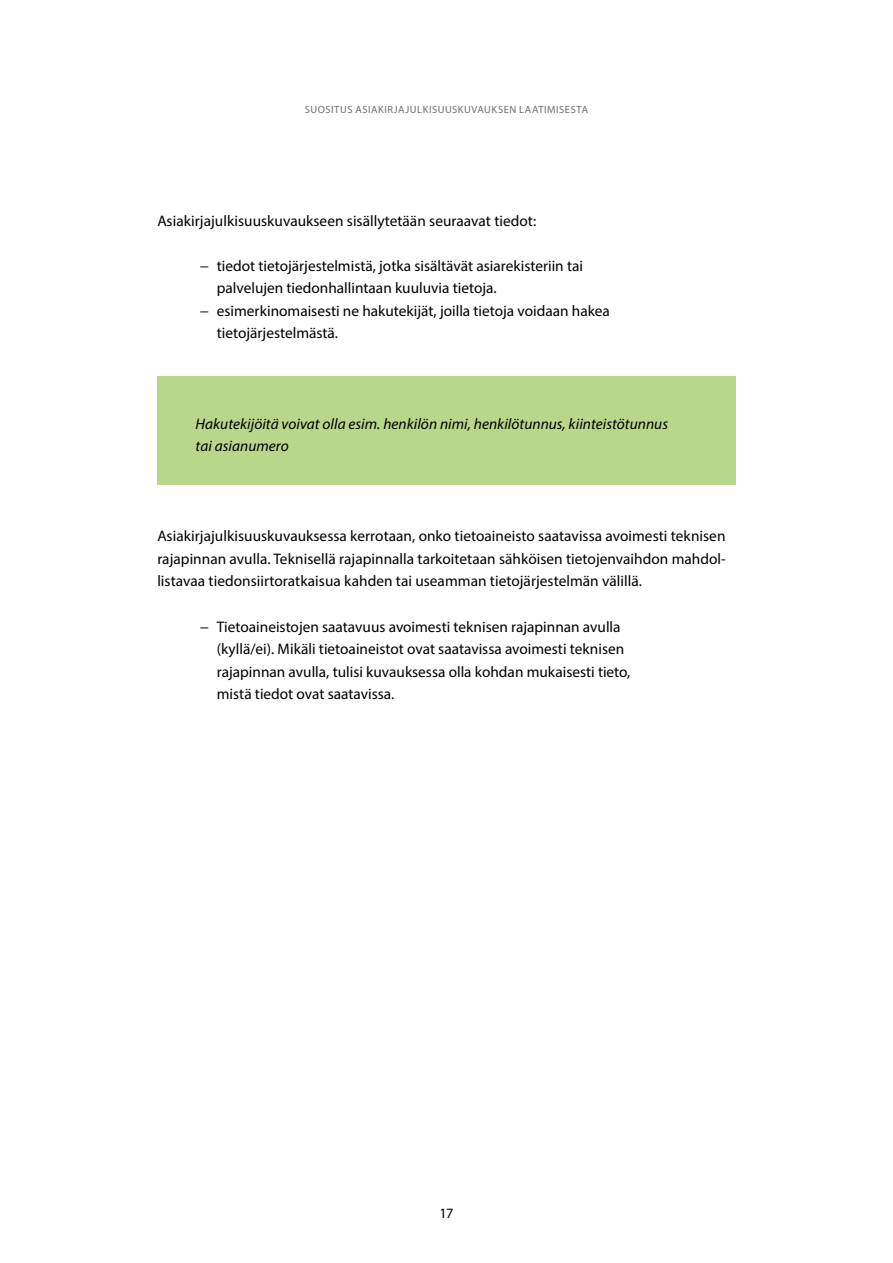
<style>
.page{position:relative;width:893px;height:1263px;background:#fff}
.page>*{position:absolute;margin:0;border:0;box-sizing:border-box;transform-origin:0 0}
._02_Leipä_ajatusviiv{font:15.3px/22.5px "Myriad Pro";color:#000}
._01_Leipä_seuraavat{font:15.3px/22.5px "Myriad Pro";letter-spacing:.005em;color:#000;text-align:justify}
.Sitaatti{font:italic 15.3px/22.5px "Myriad Pro";letter-spacing:.005em;color:#000}
.t1{font:14.25px "Myriad Pro";color:#000}
.t2{font:10.5px "Myriad Pro";letter-spacing:.05em;color:#6e6e6d}
</style>
<div class="page">
<div style="left:157px;top:376px;width:579px;height:109px;background:#b8d78a"></div>
<p class="t2" style="left:305px;top:103px;width:285px">SUOSITUS ASIAKIRJAJULKISUUSKUVAUKSEN LAATIMISESTA</p>
<p class="_01_Leipä_seuraavat" style="left:157px;top:209px;width:380px">Asiakirjajulkisuuskuvaukseen sisällytetään seuraavat tiedot:</p>
<p class="_02_Leipä_ajatusviiv" style="left:217px;top:254px;width:368px;text-indent:-17px">− tiedot tietojärjestelmistä, jotka sisältävät asiarekisteriin tai palvelujen tiedonhallintaan kuuluvia tietoja.</p>
<p class="_02_Leipä_ajatusviiv" style="left:217px;top:299px;width:395px;text-indent:-17px">− esimerkinomaisesti ne hakutekijät, joilla tietoja voidaan hakea tietojärjestelmästä.</p>
<p class="Sitaatti" style="left:196px;top:412px;width:474px">Hakutekijöitä voivat olla esim. henkilön nimi, henkilötunnus, kiinteistötunnus tai asianumero</p>
<p class="_01_Leipä_seuraavat" style="left:157px;top:525px;width:570px">Asiakirjajulkisuuskuvauksessa kerrotaan, onko tietoaineisto saatavissa avoimesti teknisen rajapinnan avulla. Teknisellä rajapinnalla tarkoitetaan sähköisen tietojenvaihdon mahdol&shy;listavaa tiedonsiirtoratkaisua kahden tai useamman tietojärjestelmän välillä.</p>
<p class="_02_Leipä_ajatusviiv" style="left:217px;top:615px;width:415px;text-indent:-17px">− Tietoaineistojen saatavuus avoimesti teknisen rajapinnan avulla (kyllä/ei). Mikäli tietoaineistot ovat saatavissa avoimesti teknisen rajapinnan avulla, tulisi kuvauksessa olla kohdan mukaisesti tieto, mistä tiedot ovat saatavissa.</p>
<p class="t1" style="left:440px;top:1204px;width:15px">17</p>
</div>
